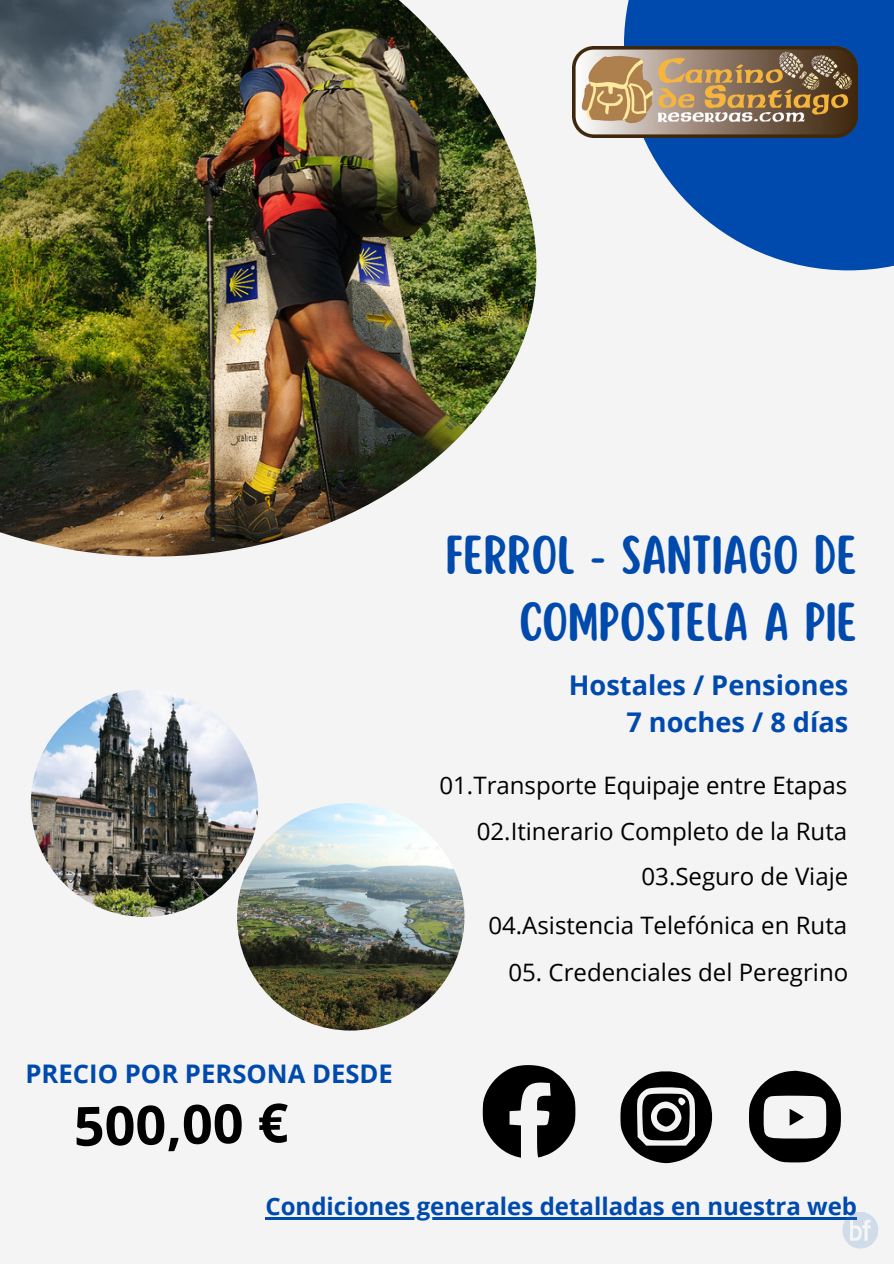
<style>
.page{position:relative;width:894px;height:1264px;background:#fff}
.page>*{position:absolute;margin:0;border:0;box-sizing:border-box;transform-origin:0 0}
.t1{font:700 54px "Open Sans";color:#000}
.t2{font:48px/66.4px "Scripter";color:#004aad;text-align:right}
.t3{font:700 27.15px "Open Sans";color:#004aad}
.t4{font:700 25.65px "Open Sans";color:#004aad}
.t5{font:24px "Open Sans";color:#000}
.t6{font:700 24px "Open Sans";color:#004aad}
</style>
<div class="page">
<div style="left:0;top:0;width:893px;height:1263px;background:#f4f4f4"></div>
<img style="left:0;top:0;width:537px;height:557px">
<svg style="left:623px;top:0;width:270px;height:270px;fill:#004aad"></svg>
<img style="left:31px;top:689px;width:227px;height:227px;border-radius:50%">
<img style="left:237px;top:803px;width:227px;height:227px;border-radius:50%">
<img style="left:572px;top:46px;width:285px;height:91px">
<svg style="left:749px;top:1070px;width:91px;height:92px"></svg>
<svg style="left:620px;top:1071px;width:93px;height:92px"></svg>
<svg style="left:482px;top:1065px;width:93px;height:92px"></svg>
<hr style="left:265px;top:1217px;width:591px;height:2px;background:#004aad">
<img style="left:826px;top:1212px;width:52px;height:37px">
<p class="t2" style="left:446px;top:524px;width:412px">FERROL - SANTIAGO DE<br>COMPOSTELA A PIE</p>
<p class="t3" style="left:568px;top:666px;width:281px">Hostales / Pensiones</p>
<p class="t3" style="left:626px;top:702px;width:223px">7 noches / 8 días</p>
<p class="t5" style="left:439px;top:768px;width:409px">01.Transporte Equipaje entre Etapas</p>
<p class="t5" style="left:476px;top:814px;width:372px">02.Itinerario Completo de la Ruta</p>
<p class="t5" style="left:641px;top:859px;width:208px">03.Seguro de Viaje</p>
<p class="t4" style="left:25px;top:1055px;width:369px">PRECIO POR PERSONA DESDE</p>
<p class="t1" style="left:73px;top:1088px;width:216px;rotate:-1deg">500,00 €</p>
<p class="t5" style="left:488px;top:908px;width:360px">04.Asistencia Telefónica en Ruta</p>
<p class="t5" style="left:508px;top:955px;width:341px">05. Credenciales del Peregrino</p>
<p class="t6" style="left:265px;top:1189px;width:593px">Condiciones generales detalladas en nuestra web</p>
</div>
